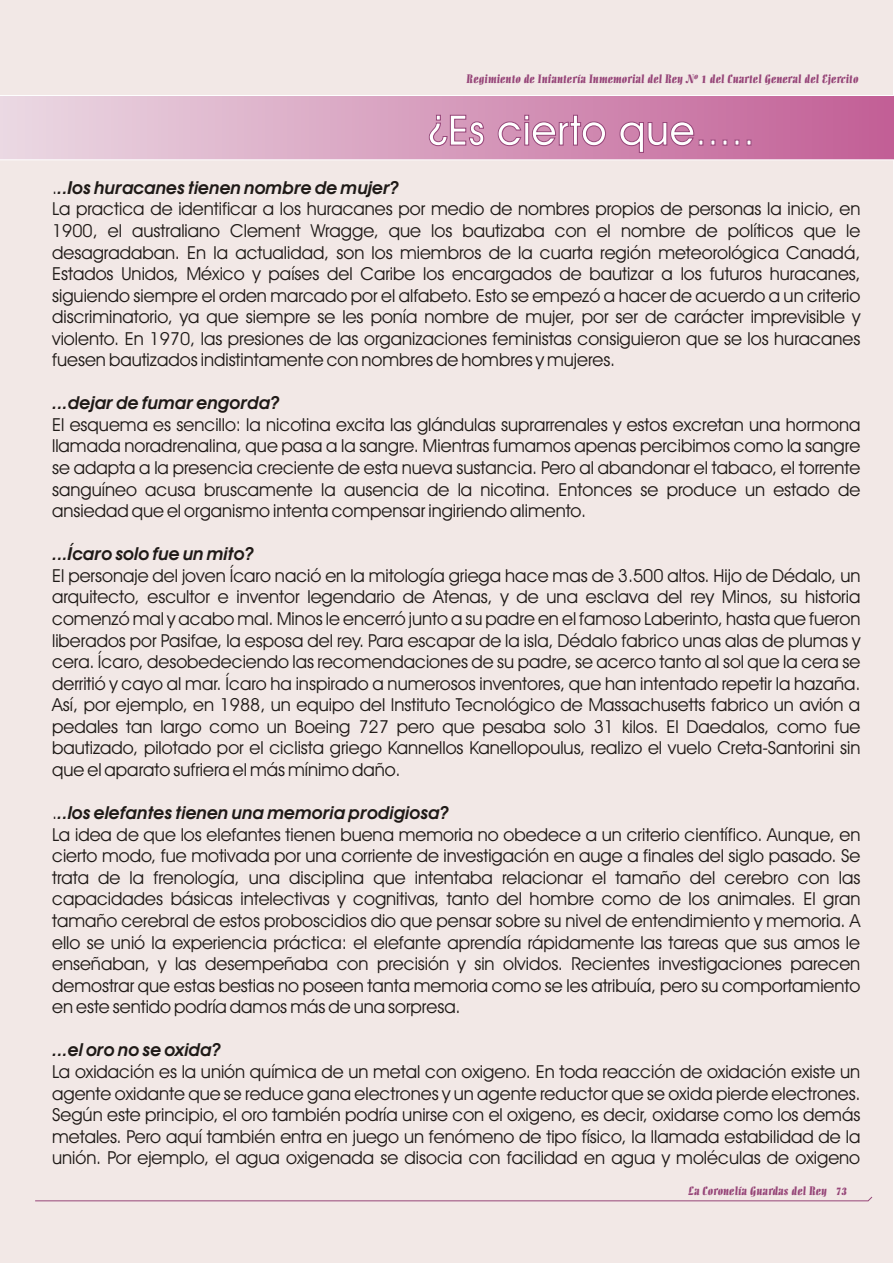
<style>
.page{position:relative;width:894px;height:1263px;background:#fff}
.page>*{position:absolute;margin:0;border:0;box-sizing:border-box;transform-origin:0 0}
.t1{font:42px "Avant Garde Md BT";color:#fff}
.t2{font:18px/21.6px "Avant Garde Bk BT";color:#1f1a17;text-align:justify}
.t3{font:italic 700 18px "Avant Garde Bk BT";color:#1f1a17}
.t4{font:12px "Allegro BT";color:#964578}
.s1{font-weight:700;font-style:italic}
</style>
<div class="page">
<div style="left:0;top:0;width:893px;height:1263px;background:#f2e8e6"></div>
<svg style="left:0;top:95px;width:894px;height:65px;background:#d79ebd"></svg>
<svg style="left:35px;top:1196px;width:838px;height:6px"></svg>
<p class="t4" style="left:467px;top:74px;width:393px">Regimiento de Infantería Inmemorial del Rey Nº 1 del Cuartel General del Ejercito</p>
<h1 class="t1" style="left:427px;top:113px;width:329px">¿Es cierto que.....</h1>
<p class="t2" style="left:52px;top:178px;width:810px;text-align:left">.<span class="s1">..Ios huracanes tienen nombre de mujer?<br></span>La practica de identificar a los huracanes por medio de nombres propios de personas la inicio, en 1900, el australiano Clement Wragge, que los bautizaba con el nombre de políticos que le desagradaban. En la actualidad, son los miembros de la cuarta región meteorológica Canadá, Estados Unidos, México y países del Caribe los encargados de bautizar a los futuros huracanes, siguiendo siempre el orden marcado por el alfabeto. Esto se empezó a hacer de acuerdo a un criterio discriminatorio, ya que siempre se les ponía nombre de mujer, por ser de carácter imprevisible y violento. En 1970, las presiones de las organizaciones feministas consiguieron que se los huracanes fuesen bautizados indistintamente con nombres de hombres y mujeres.</p>
<p class="t3" style="left:52px;top:396px;width:229px">...dejar de fumar engorda?</p>
<p class="t2" style="left:52px;top:415px;width:810px">El esquema es sencillo: la nicotina excita las glándulas suprarrenales y estos excretan una hormona llamada noradrenalina, que pasa a la sangre. Mientras fumamos apenas percibimos como la sangre se adapta a la presencia creciente de esta nueva sustancia. Pero al abandonar el tabaco, el torrente sanguíneo acusa bruscamente la ausencia de la nicotina. Entonces se produce un estado de ansiedad que el organismo intenta compensar ingiriendo alimento.</p>
<p class="t3" style="left:52px;top:547px;width:203px">...Ícaro solo fue un mito?</p>
<p class="t2" style="left:52px;top:566px;width:810px">El personaje del joven Ícaro nació en la mitología griega hace mas de 3.500 altos. Hijo de Dédalo, un arquitecto, escultor e inventor legendario de Atenas, y de una esclava del rey Minos, su historia comenzó mal y acabo mal. Minos le encerró junto a su padre en el famoso Laberinto, hasta que fueron liberados por Pasifae, la esposa del rey. Para escapar de la isla, Dédalo fabrico unas alas de plumas y cera. Ícaro, desobedeciendo las recomendaciones de su padre, se acerco tanto al sol que la cera se derritió y cayo al mar. Ícaro ha inspirado a numerosos inventores, que han intentado repetir la hazaña.<br>Así, por ejemplo, en 1988, un equipo del Instituto Tecnológico de Massachusetts fabrico un avión a pedales tan largo como un Boeing 727 pero que pesaba solo 31 kilos. El Daedalos, como fue bautizado, pilotado por el ciclista griego Kannellos Kanellopoulus, realizo el vuelo Creta-Santorini sin que el aparato sufriera el más mínimo daño.</p>
<p class="t2" style="left:52px;top:804px;width:810px;text-align:left">.<span class="s1">..los elefantes tienen una memoria prodigiosa?<br></span>La idea de que los elefantes tienen buena memoria no obedece a un criterio científico. Aunque, en cierto modo, fue motivada por una corriente de investigación en auge a finales del siglo pasado. Se trata de la frenología, una disciplina que intentaba relacionar el tamaño del cerebro con las capacidades básicas intelectivas y cognitivas, tanto del hombre como de los animales. El gran tamaño cerebral de estos proboscidios dio que pensar sobre su nivel de entendimiento y memoria. A ello se unió la experiencia práctica: el elefante aprendía rápidamente las tareas que sus amos le enseñaban, y las desempeñaba con precisión y sin olvidos. Recientes investigaciones parecen demostrar que estas bestias no poseen tanta memoria como se les atribuía, pero su comportamiento en este sentido podría damos más de una sorpresa.</p>
<p class="t3" style="left:52px;top:1043px;width:170px">...el oro no se oxida?</p>
<p class="t2" style="left:52px;top:1062px;width:810px">La oxidación es la unión química de un metal con oxigeno. En toda reacción de oxidación existe un agente oxidante que se reduce gana electrones y un agente reductor que se oxida pierde electrones.<br>Según este principio, el oro también podría unirse con el oxigeno, es decir, oxidarse como los demás metales. Pero aquí también entra en juego un fenómeno de tipo físico, la llamada estabilidad de la unión. Por ejemplo, el agua oxigenada se disocia con facilidad en agua y moléculas de oxigeno</p>
<p class="t4" style="left:689px;top:1186px;width:160px">La Coronelía Guardas del Rey 73</p>
</div>
